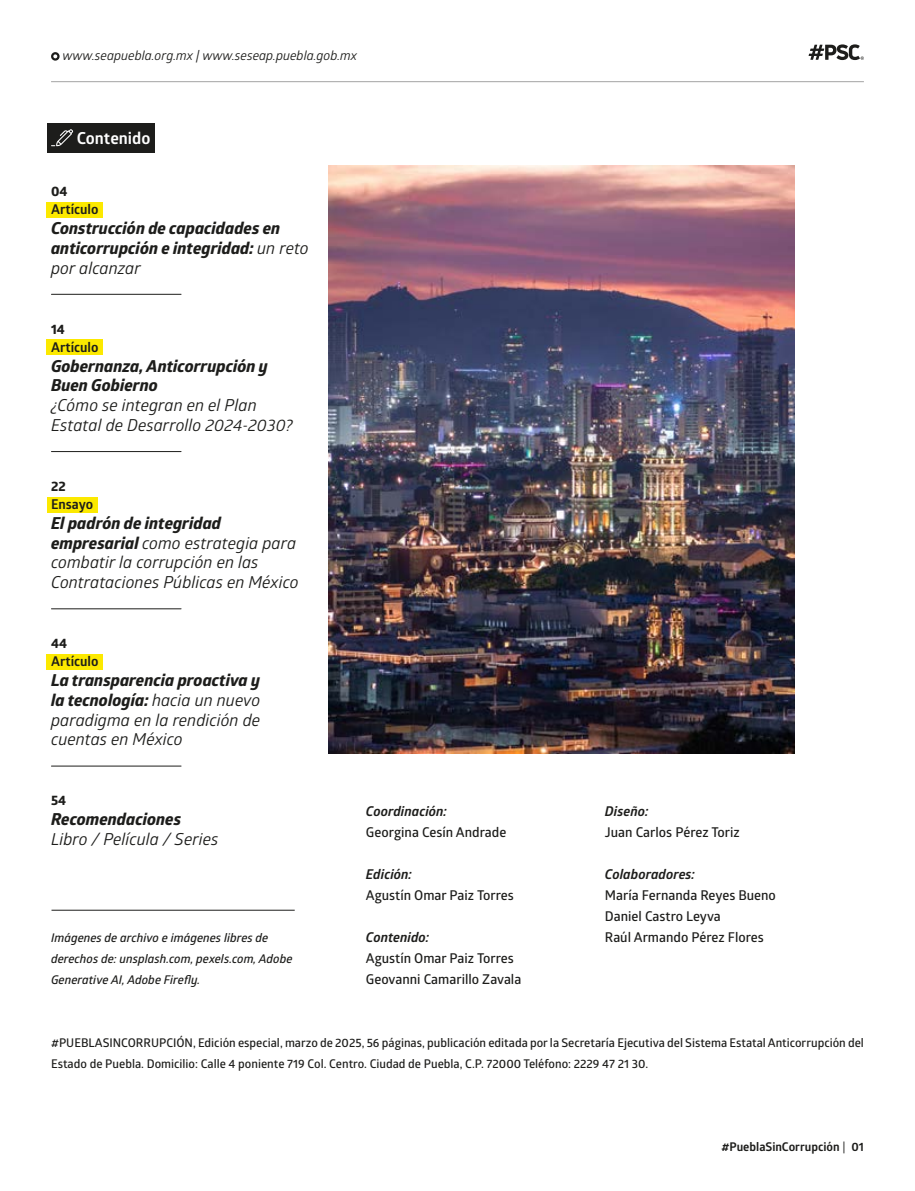
<style>
.page{position:relative;width:915px;height:1191px;background:#fff}
.page>*{position:absolute;margin:0;border:0;box-sizing:border-box;transform-origin:0 0}
.t1{font:italic 16.5px/19.8px "Glober";color:#1d1d1b}
.t2{font:italic 700 16.5px/19.8px "Globerx";color:#1d1d1b}
.t3{font:700 16.5px "Glober";color:#fff}
.t4{font:600 13.5px/21px "Glober";color:#1d1d1b}
.t5{font:italic 700 13.5px "Glober";color:#1d1d1b}
.t6{font:700 13.5px "Glober";color:#1d1d1b}
.t7{font:700 13.5px "Globerx";color:#1d1d1b}
.t8{font:italic 12.75px "Glober";color:#1d1d1b}
.t9{font:600 12px/21px "Glober";color:#1d1d1b}
.t10{font:italic 600 12px/21px "Glober";color:#1d1d1b}
.t11{font:700 12px "Glober";color:#1d1d1b}
.s1{font-family:"Glober";font-weight:400}
.s2{font-family:"Globerx";font-weight:700}
.s3{font-weight:400}
</style>
<div class="page">
<div style="left:47px;top:123px;width:108px;height:29px;background:#1d1d1b"></div>
<svg style="left:51px;top:129px;width:22px;height:17px"></svg>
<div style="left:47px;top:202px;width:56px;height:16px;background:#fce900"></div>
<div style="left:47px;top:339px;width:56px;height:16px;background:#fce900"></div>
<div style="left:47px;top:497px;width:50px;height:15px;background:#fce900"></div>
<div style="left:47px;top:654px;width:56px;height:15px;background:#fce900"></div>
<hr style="left:51px;top:294px;width:130px;height:1px;background:#1d1d1b">
<hr style="left:51px;top:451px;width:130px;height:1px;background:#1d1d1b">
<hr style="left:51px;top:608px;width:130px;height:1px;background:#1d1d1b">
<hr style="left:51px;top:765px;width:130px;height:1px;background:#1d1d1b">
<img style="left:328px;top:165px;width:466px;height:588px">
<hr style="left:51px;top:909px;width:243px;height:1px;background:#1d1d1b">
<hr style="left:51px;top:81px;width:812px;height:1px;background:#aeaeae">
<svg style="left:808px;top:44px;width:55px;height:16px"></svg>
<div style="left:51px;top:52px;width:9px;height:9px;border:2px solid #1d1d1b;border-radius:50%"></div>
<p class="t8" style="left:62px;top:47px;width:296px">www.seapuebla.org.mx | www.seseap.puebla.gob.mx</p>
<h1 class="t3" style="left:77px;top:127px;width:75px">Contenido</h1>
<p class="t7" style="left:51px;top:182px;width:18px">04</p>
<p class="t6" style="left:51px;top:200px;width:49px">Artículo</p>
<h1 class="t2" style="left:51px;top:218px;width:259px">Construcción de capacidades en anticorrupción e integridad: <span class="s1">un reto</span></h1>
<h1 class="t1" style="left:51px;top:257px;width:91px">por alcanzar</h1>
<p class="t7" style="left:51px;top:319px;width:15px">14</p>
<p class="t6" style="left:51px;top:337px;width:49px">Artículo</p>
<h1 class="t2" style="left:51px;top:355px;width:218px">Gobernanza, Anticorrupción y<br>Buen Gobierno</h1>
<h1 class="t1" style="left:51px;top:395px;width:243px">¿Cómo se integran en el Plan<br>Estatal de Desarrollo 2024-2030?</h1>
<p class="t7" style="left:51px;top:476px;width:16px">22</p>
<p class="t6" style="left:51px;top:495px;width:44px">Ensayo</p>
<h1 class="t2" style="left:51px;top:513px;width:171px">El padrón de integridad</h1>
<h1 class="t1" style="left:51px;top:532px;width:249px"><span class="s2">empresarial</span> como estrategia para combatir la corrupción en las<br>Contrataciones Públicas en México</h1>
<p class="t7" style="left:51px;top:633px;width:17px">44</p>
<p class="t6" style="left:51px;top:652px;width:49px">Artículo</p>
<h1 class="t2" style="left:51px;top:670px;width:211px">La transparencia proactiva y la tecnología: <span class="s1">hacia un nuevo</span></h1>
<h1 class="t1" style="left:51px;top:709px;width:210px">paradigma en la rendición de cuentas en México</h1>
<p class="t7" style="left:51px;top:791px;width:17px">54</p>
<h1 class="t2" style="left:51px;top:809px;width:131px">Recomendaciones</h1>
<h1 class="t1" style="left:51px;top:828px;width:169px">Libro / Película / Series</h1>
<p class="t10" style="left:51px;top:927px;width:243px">Imágenes de archivo e imágenes libres de derechos de: unsplash.com, pexels.com, Adobe<br>Generative AI, Adobe Firefly.</p>
<p class="t5" style="left:366px;top:802px;width:82px">Coordinación:</p>
<p class="t4" style="left:366px;top:821px;width:142px">Georgina Cesín Andrade</p>
<p class="t5" style="left:366px;top:865px;width:48px">Edición:</p>
<p class="t4" style="left:366px;top:884px;width:149px">Agustín Omar Paiz Torres</p>
<p class="t5" style="left:366px;top:928px;width:65px">Contenido:</p>
<p class="t4" style="left:366px;top:947px;width:157px">Agustín Omar Paiz Torres<br>Geovanni Camarillo Zavala</p>
<p class="t5" style="left:604px;top:802px;width:45px">Diseño:</p>
<p class="t4" style="left:604px;top:821px;width:136px">Juan Carlos Pérez Toriz</p>
<p class="t5" style="left:604px;top:865px;width:91px">Colaboradores:</p>
<p class="t4" style="left:604px;top:884px;width:172px">María Fernanda Reyes Bueno<br>Daniel Castro Leyva<br>Raúl Armando Pérez Flores</p>
<p class="t9" style="left:51px;top:1032px;width:814px">#PUEBLASINCORRUPCIÓN, Edición especial, marzo de 2025, 56 páginas, publicación editada por la Secretaría Ejecutiva del Sistema Estatal Anticorrupción del<br>Estado de Puebla. Domicilio: Calle 4 poniente 719 Col. Centro. Ciudad de Puebla, C.P. 72000 Teléfono: 2229 47 21 30.</p>
<p class="t11" style="left:721px;top:1138px;width:144px">#PueblaSinCorrupción <span class="s3">|</span> 01</p>
</div>
